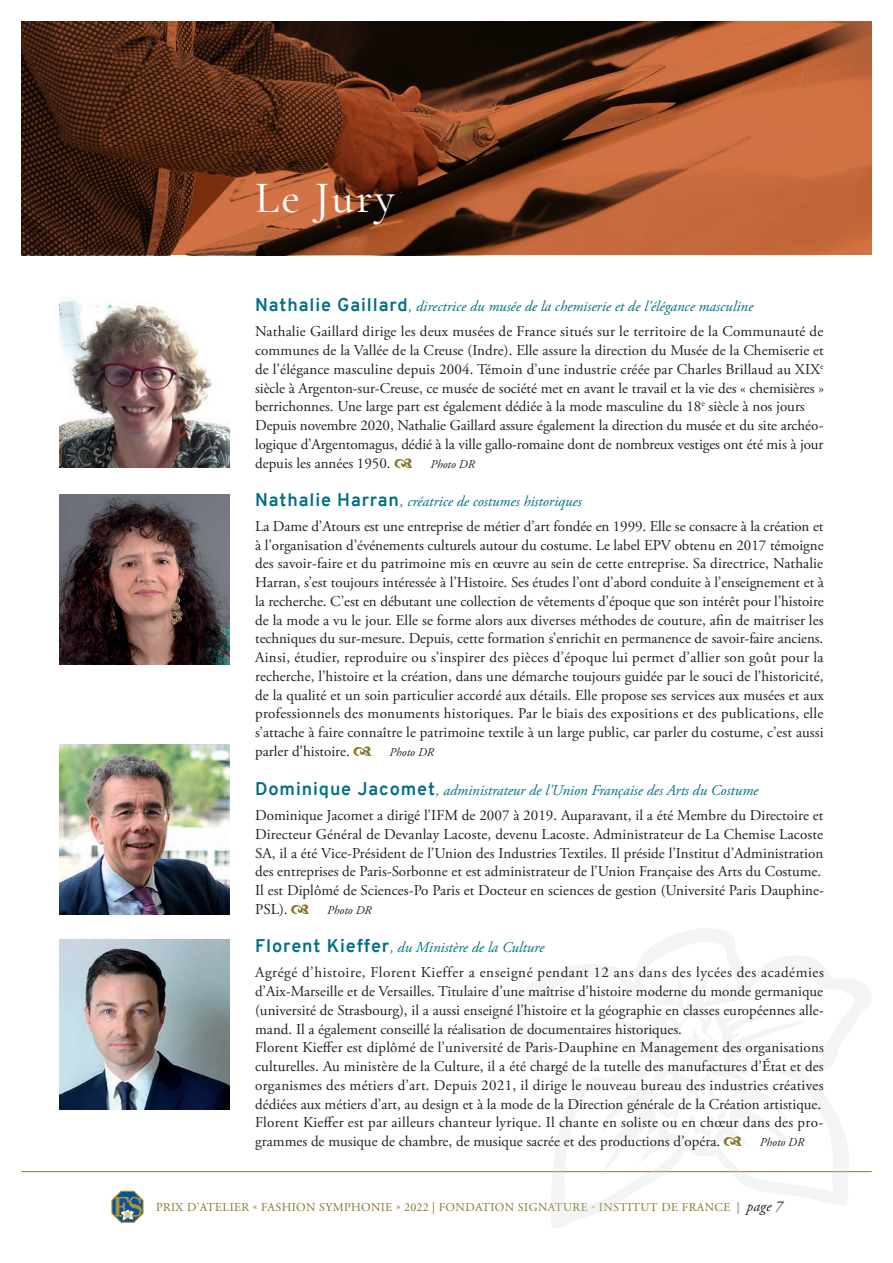
<style>
.page{position:relative;width:893px;height:1263px;background:#fff}
.page>*{position:absolute;margin:0;border:0;box-sizing:border-box;transform-origin:0 0}
.t1{font:500 45px "Cormorant Garamond";letter-spacing:.05em;color:#fff}
.t2{font:15px/18.8px "Adobe Garamond Pro";color:#231f20;text-align:justify}
.Noms_Jury{font:italic 15px "Adobe Garamond Pro";color:#017084}
.t3{font:12px "Adobe Garamond Pro";letter-spacing:.035em;color:#887426}
.t4{font:italic 12px "Adobe Garamond Pro";color:#231f20}
.s1{font-family:"Overpass";font-weight:700;font-style:normal;font-size:18px}
.s2{color:#636366}
.s3{font-style:italic;font-size:15px;color:#231f20}
</style>
<div class="page">
<hr style="left:21px;top:1171px;width:851px;height:1px;background:#887426">
<svg style="left:111px;top:1191px;width:33px;height:32px"></svg>
<img style="left:21px;top:21px;width:851px;height:234px">
<img style="left:496px;top:929px;width:376px;height:298px">
<img style="left:60px;top:298px;width:170px;height:170px">
<img style="left:60px;top:744px;width:170px;height:170px">
<img style="left:60px;top:940px;width:170px;height:170px">
<img style="left:60px;top:494px;width:170px;height:170px">
<svg style="left:724px;top:1136px;width:18px;height:10px"></svg>
<p class="t1" style="left:255px;top:170px;width:141px">Le Jury</p>
<p class="Noms_Jury" style="left:255px;top:297px;width:500px"><span class="s1">Nathalie Gaillard</span>, directrice du musée de la chemiserie et de l’élégance masculine</p>
<p class="t2" style="left:255px;top:323px;width:570px">Nathalie Gaillard dirige les deux musées de France situés sur le territoire de la Communauté de communes de la Vallée de la Creuse (Indre). Elle assure la direction du Musée de la Chemiserie et de l’élégance masculine depuis 2004. Témoin d’une industrie créée par Charles Brillaud au XIX<sup>e </sup>siècle à Argenton-sur-Creuse, ce musée de société met en avant le travail et la vie des « chemisières » berrichonnes. Une large part est également dédiée à la mode masculine du 18<sup>e</sup> siècle à nos jours</p>
<p class="t2" style="left:255px;top:416px;width:570px">Depuis novembre 2020, Nathalie Gaillard assure également la direction du musée et du site archéo&shy;logique d’Argentomagus, dédié à la ville gallo-romaine dont de nombreux vestiges ont été mis à jour depuis les années 1950.</p>
<p class="t4" style="left:430px;top:457px;width:46px">Photo DR</p>
<p class="Noms_Jury" style="left:255px;top:492px;width:328px"><span class="s1">Nathalie Harran</span>, créatrice de costumes historiques</p>
<p class="t2" style="left:255px;top:517px;width:570px">La Dame d’Atours est une entreprise de métier d’art fondée en 1999. Elle se consacre à la création et à l’organisation d’événements culturels autour du costume. Le label EPV obtenu en 2017 témoigne des savoir-faire et du patrimoine mis en œuvre au sein de cette entreprise. Sa directrice, Nathalie Harran, s’est toujours intéressée à l’Histoire. Ses études l’ont d’abord conduite à l’enseignement et à la recherche. C’est en débutant une collection de vêtements d’époque que son intérêt pour l’histoire de la mode a vu le jour. Elle se forme alors aux diverses méthodes de couture, afin de maitriser les techniques du sur-mesure. Depuis, cette formation s’enrichit en permanence de savoir-faire anciens.<br>Ainsi, étudier, reproduire ou s’inspirer des pièces d’époque lui permet d’allier son goût pour la recherche, l’histoire et la création, dans une démarche toujours guidée par le souci de l’historicité, de la qualité et un soin particulier accordé aux détails. Elle propose ses services aux musées et aux professionnels des monuments historiques. Par le biais des expositions et des publications, elle s’attache à faire connaître le patrimoine textile à un large public, car parler du costume, c’est aussi parler d’histoire.</p>
<p class="t4" style="left:390px;top:745px;width:46px">Photo DR</p>
<p class="Noms_Jury" style="left:255px;top:781px;width:505px"><span class="s1">Dominique Jacomet</span>, administrateur de l’Union Française des Arts du Costume</p>
<p class="t2" style="left:255px;top:806px;width:570px">Dominique Jacomet a dirigé l’IFM de 2007 à 2019. Auparavant, il a été Membre du Directoire et Directeur Général de Devanlay Lacoste, devenu Lacoste. Administrateur de La Chemise Lacoste SA, il a été Vice-Président de l’Union des Industries Textiles. Il préside l’Institut d’Administration des entreprises de Paris-Sorbonne et est administrateur de l’Union Française des Arts du Costume.</p>
<p class="t2" style="left:255px;top:881px;width:570px">Il est Diplômé de Sciences-Po Paris et Docteur en sciences de gestion (Université Paris Dauphine-<br>PSL).</p>
<p class="t4" style="left:327px;top:903px;width:46px">Photo DR</p>
<p class="Noms_Jury" style="left:255px;top:938px;width:291px"><span class="s1">Florent Kieffer</span>, du Ministère de la Culture</p>
<p class="t2" style="left:255px;top:964px;width:570px">Agrégé d’histoire, Florent Kieffer a enseigné pendant 12 ans dans des lycées des académies d’Aix-Marseille et de Versailles. Titulaire d’une maîtrise d’histoire moderne du monde germanique (université de Strasbourg), il a aussi enseigné l’histoire et la géographie en classes européennes alle&shy;mand. Il a également conseillé la réalisation de documentaires historiques.</p>
<p class="t2" style="left:255px;top:1039px;width:570px">Florent Kieffer est diplômé de l’université de Paris-Dauphine en Management des organisations culturelles. Au ministère de la Culture, il a été chargé de la tutelle des manufactures d’État et des organismes des métiers d’art. Depuis 2021, il dirige le nouveau bureau des industries créatives dédiées aux métiers d’art, au design et à la mode de la Direction générale de la Création artistique.</p>
<p class="t2" style="left:255px;top:1114px;width:570px">Florent Kieffer est par ailleurs chanteur lyrique. Il chante en soliste ou en chœur dans des pro&shy;grammes de musique de chambre, de musique sacrée et des productions d’opéra.</p>
<p class="t4" style="left:760px;top:1135px;width:46px">Photo DR</p>
<p class="t3" style="left:156px;top:1200px;width:628px">PRIX D’ATELIER « FASHION SYMPHONIE » 2022 | FONDATION SIGNATURE - INSTITUT DE FRANCE <span class="s2">|</span> <span class="s3">page 7</span></p>
</div>
